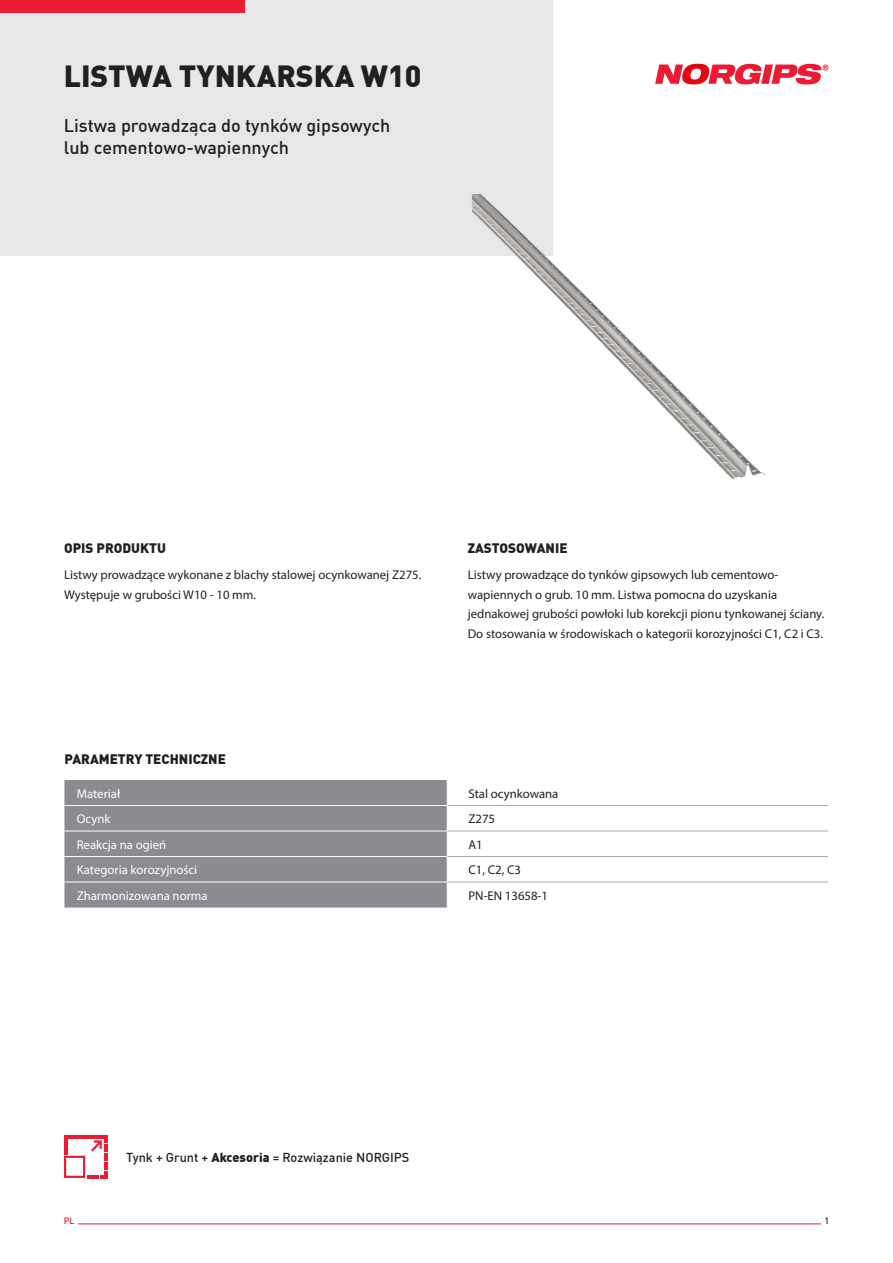
<style>
.page{position:relative;width:893px;height:1263px;background:#fff}
.page>*{position:absolute;margin:0;border:0;box-sizing:border-box;transform-origin:0 0}
.t1{font:900 30px "DIN Offc Pro";color:#231f20}
.t2{font:500 18px/22.5px "DIN Offc Pro";color:#231f20}
.header_2{font:900 13.5px "DIN Offc Pro";color:#231f20}
.txt{font:12.75px/19.5px "Myriad Pro";color:#231f20}
.t3{font:12.75px "Myriad Pro";color:#fff}
.t4{font:500 12.75px "DIN Offc Pro";color:#231f20}
.t5{font:500 9px "DIN Offc Pro";color:#ed1a33}
.t6{font:500 9px "DIN Offc Pro";color:#231f20}
.s1{font-weight:900}
</style>
<div class="page">
<div style="left:0;top:0;width:553px;height:255px;background:#e6e7e9"></div>
<div style="left:0;top:0;width:244px;height:13px;background:#ed1a33"></div>
<svg style="left:655px;top:64px;width:173px;height:20px"></svg>
<hr style="left:78px;top:1223px;width:743px;height:1px;background:#ed1a33">
<svg style="left:64px;top:1135px;width:43px;height:44px"></svg>
<div style="left:65px;top:780px;width:382px;height:127px;background:#8a8c8f"></div>
<hr style="left:64px;top:805px;width:384px;height:1px;background:#fff">
<hr style="left:64px;top:831px;width:384px;height:1px;background:#fff">
<hr style="left:64px;top:856px;width:384px;height:1px;background:#fff">
<hr style="left:64px;top:882px;width:384px;height:1px;background:#fff">
<svg style="left:64px;top:780px;width:1px;height:127px"></svg>
<hr style="left:448px;top:805px;width:380px;height:1px;background:#a8a9ad">
<hr style="left:448px;top:831px;width:380px;height:1px;background:#a8a9ad">
<hr style="left:448px;top:856px;width:380px;height:1px;background:#a8a9ad">
<hr style="left:448px;top:882px;width:380px;height:1px;background:#a8a9ad">
<img style="left:423px;top:195px;width:342px;height:285px">
<p class="t1" style="left:64px;top:52px;width:359px">LISTWA TYNKARSKA W10</p>
<p class="t2" style="left:64px;top:113px;width:328px">Listwa prowadząca do tynków gipsowych lub cementowo-wapiennych</p>
<p class="header_2" style="left:64px;top:537px;width:103px">OPIS PRODUKTU</p>
<p class="header_2" style="left:468px;top:537px;width:101px">ZASTOSOWANIE</p>
<p class="txt" style="left:64px;top:565px;width:359px">Listwy prowadzące wykonane z blachy stalowej ocynkowanej Z275.<br>Występuje w grubości W10 - 10 mm.</p>
<p class="header_2" style="left:65px;top:748px;width:163px">PARAMETRY TECHNICZNE</p>
<p class="txt" style="left:468px;top:565px;width:358px">Listwy prowadzące do tynków gipsowych lub cementowo&shy;wapiennych o grub. 10 mm. Listwa pomocna do uzyskania jednakowej grubości powłoki lub korekcji pionu tynkowanej ściany.<br>Do stosowania w środowiskach o kategorii korozyjności C1, C2 i C3.</p>
<p class="t3" style="left:77px;top:785px;width:45px">Materiał</p>
<p class="txt" style="left:468px;top:783px;width:91px">Stal ocynkowana</p>
<p class="t3" style="left:77px;top:811px;width:35px">Ocynk</p>
<p class="txt" style="left:468px;top:809px;width:28px">Z275</p>
<p class="t3" style="left:77px;top:836px;width:91px">Reakcja na ogień</p>
<p class="txt" style="left:468px;top:834px;width:16px">A1</p>
<p class="t3" style="left:77px;top:862px;width:122px">Kategoria korozyjności</p>
<p class="txt" style="left:468px;top:860px;width:54px">C1, C2, C3</p>
<p class="t3" style="left:77px;top:887px;width:132px">Zharmonizowana norma</p>
<p class="txt" style="left:468px;top:885px;width:81px">PN-EN 13658-1</p>
<p class="t4" style="left:126px;top:1147px;width:285px">Tynk + Grunt + <span class="s1">Akcesoria</span> = Rozwiązanie NORGIPS</p>
<p class="t5" style="left:64px;top:1214px;width:12px">PL</p>
<p class="t6" style="left:824px;top:1214px;width:6px">1</p>
</div>
